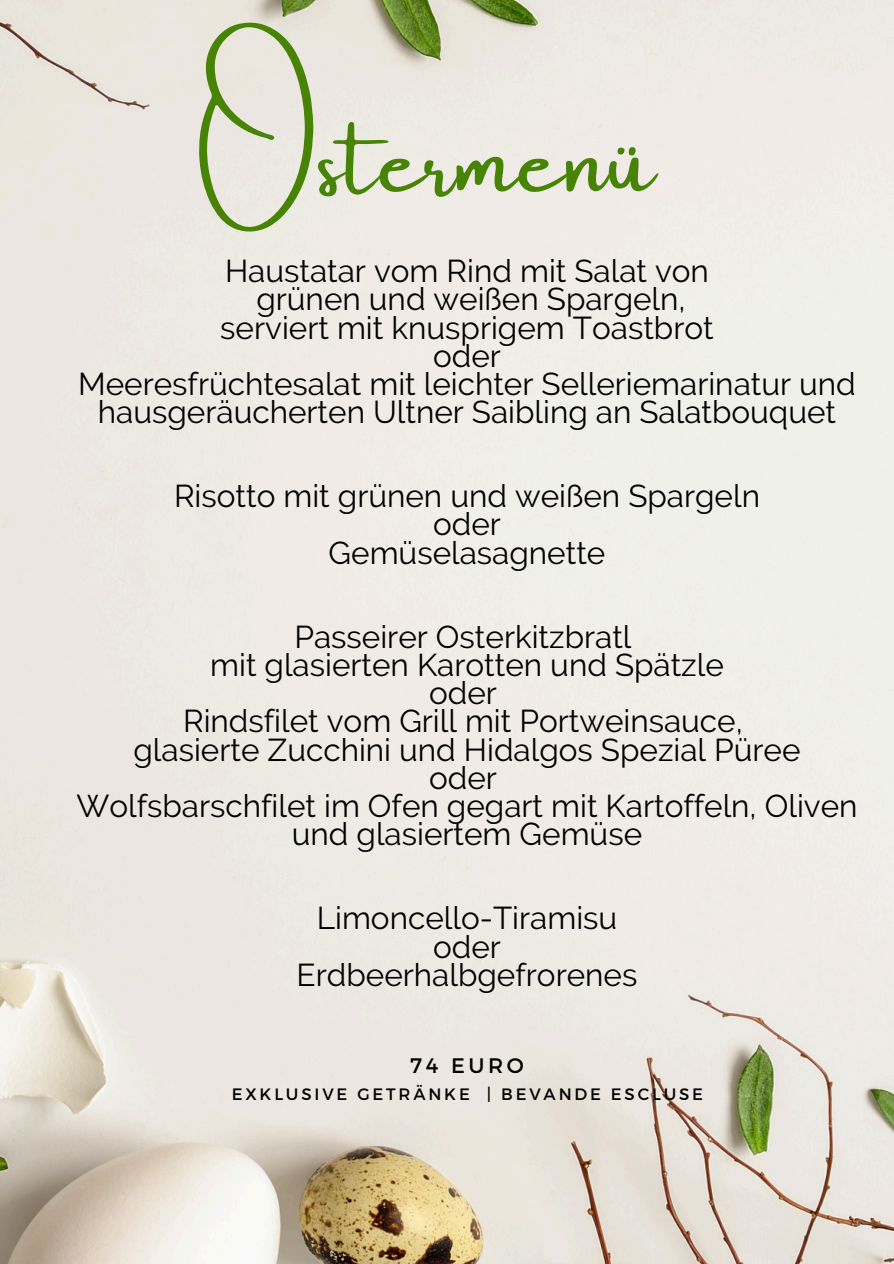
<style>
.page{position:relative;width:894px;height:1264px;background:#fff}
.page>*{position:absolute;margin:0;border:0;box-sizing:border-box;transform-origin:0 0}
.t1{font:98.4px "Amsterdam One";color:#478406}
.t2{font:31.5px/28.2px "Raleway";color:#000;text-align:center}
.t3{font:21px "Montserrat";letter-spacing:.17em;color:#000}
.t4{font:16.5px "Montserrat";letter-spacing:.17em;color:#000}
</style>
<div class="page">
<img style="left:0;top:0;width:893px;height:1263px">
<p class="t1" style="left:198px;top:106px;width:458px">Ostermenü</p>
<p class="t2" style="left:78px;top:257px;width:779px">Haustatar vom Rind mit Salat von<br>grünen und weißen Spargeln,<br>serviert mit knusprigem Toastbrot<br>oder<br>Meeresfrüchtesalat mit leichter Selleriemarinatur und hausgeräucherten Ultner Saibling an Salatbouquet</p>
<h1 class="t2" style="left:174px;top:482px;width:587px">Risotto mit grünen und weißen Spargeln oder<br>Gemüselasagnette</h1>
<h2 class="t2" style="left:76px;top:622px;width:782px">Passeirer Osterkitzbratl<br>mit glasierten Karotten und Spätzle<br>oder<br>Rindsfilet vom Grill mit Portweinsauce,<br>glasierte Zucchini und Hidalgos Spezial Püree<br>oder<br>Wolfsbarschfilet im Ofen gegart mit Kartoffeln, Oliven und glasiertem Gemüse</h2>
<h2 class="t2" style="left:296px;top:904px;width:342px">Limoncello-Tiramisu oder<br>Erdbeerhalbgefrorenes</h2>
<h2 class="t3" style="left:410px;top:1052px;width:115px">74 EURO</h2>
<h2 class="t4" style="left:232px;top:1083px;width:473px">EXKLUSIVE GETRÄNKE | BEVANDE ESCLUSE</h2>
</div>
